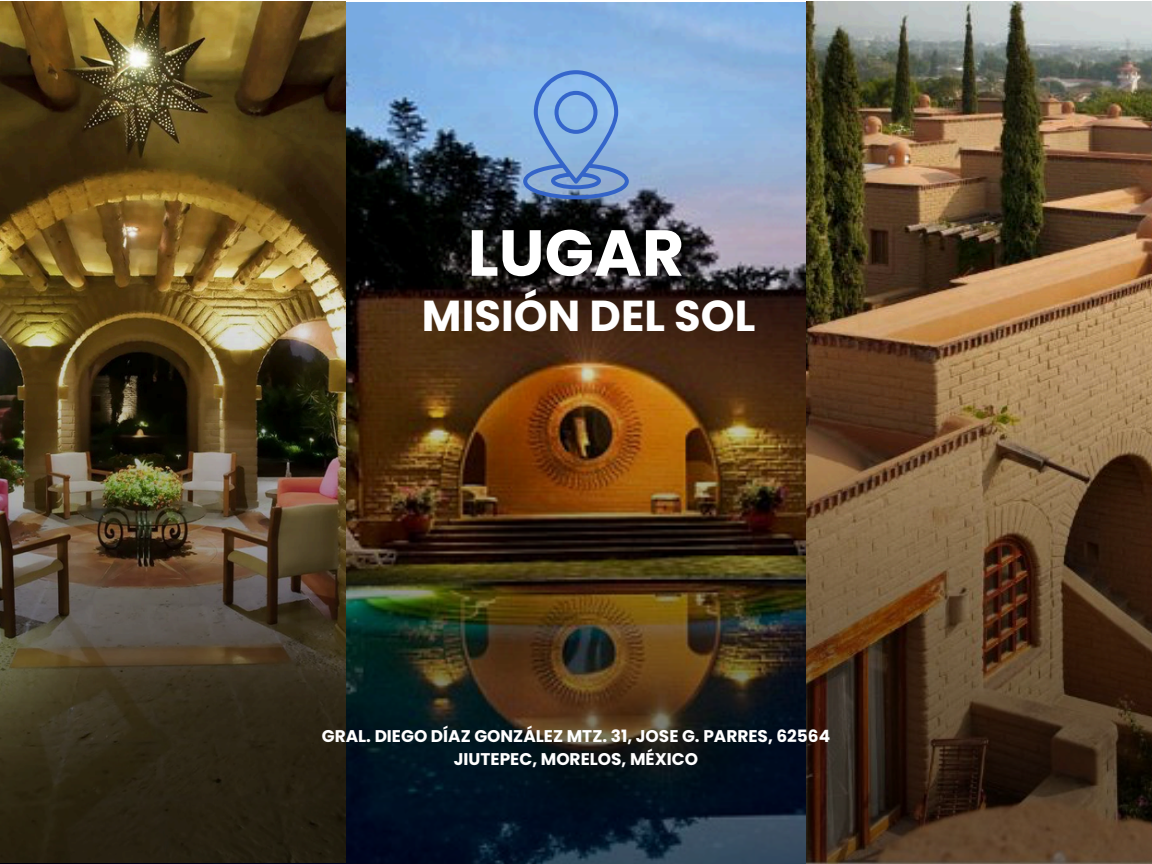
<style>
.page{position:relative;width:1152px;height:864px;background:#fff}
.page>*{position:absolute;margin:0;border:0;box-sizing:border-box;transform-origin:0 0}
.t1{font:700 64.95px "Poppins";color:#fff}
.t2{font:700 43.35px "Poppins";color:#fff}
.t3{font:700 16.95px "Poppins";color:#fff}
</style>
<div class="page">
<img style="left:345px;top:3px;width:462px;height:48px">
<img style="left:0;top:2px;width:345px;height:49px">
<img style="left:807px;top:2px;width:345px;height:49px">
<img style="left:0;top:51px;width:1152px;height:813px">
<p class="t1" style="left:468px;top:208px;width:218px">LUGAR</p>
<p class="t2" style="left:422px;top:285px;width:335px">MISIÓN DEL SOL</p>
<h1 class="t3" style="left:322px;top:724px;width:510px">GRAL. DIEGO DÍAZ GONZÁLEZ MTZ. 31, JOSE G. PARRES, 62564</h1>
<h2 class="t3" style="left:454px;top:747px;width:246px">JIUTEPEC, MORELOS, MÉXICO</h2>
</div>
